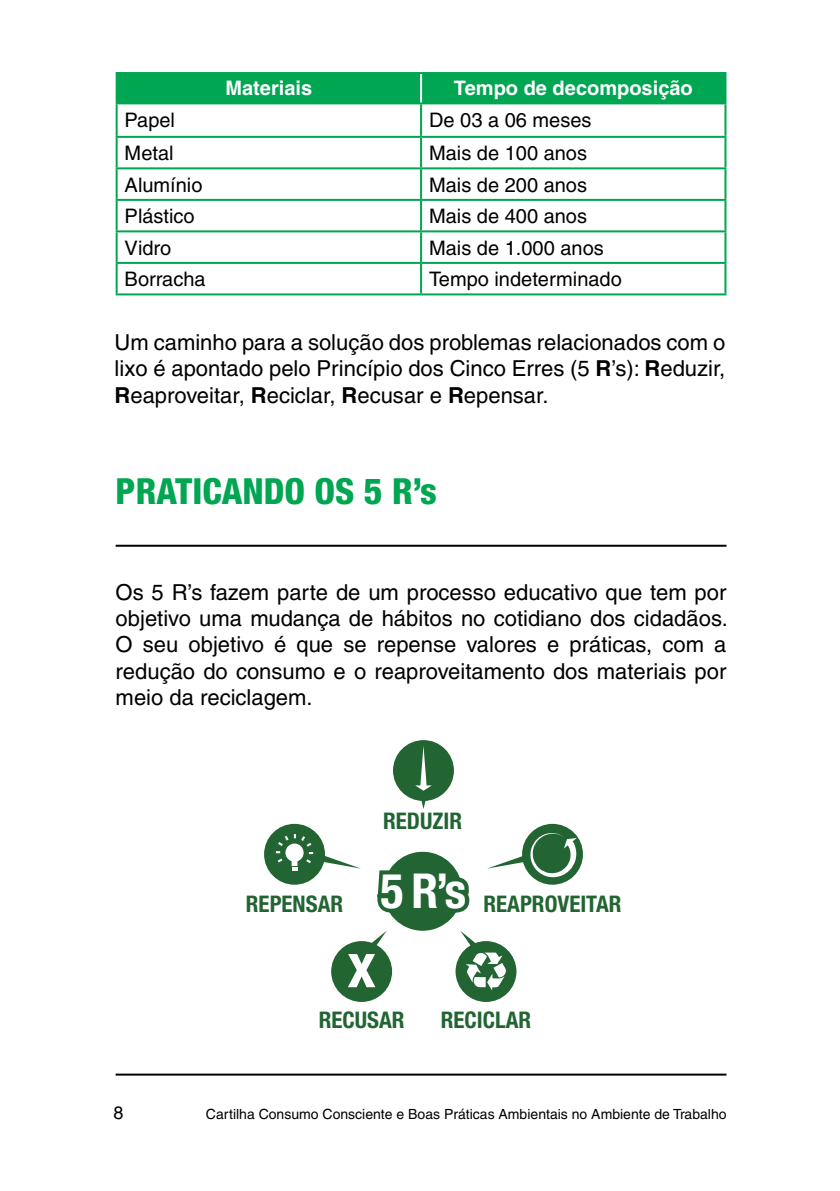
<style>
.page{position:relative;width:840px;height:1191px;background:#fff}
.page>*{position:absolute;margin:0;border:0;box-sizing:border-box;transform-origin:0 0}
.t1{font:700 condensed 61.6px "Helvetica Neue LT Std";color:#fff}
.titulo_1{font:800 condensed 36px "Helvetica Neue LT Std";color:#00a651}
.t2{font:700 condensed 23px "Helvetica Neue LT Std";color:#226533}
.texto_padrao{font:22px/26.4px "Helvetica";color:#000;text-align:justify}
.t3{font:20px "Helvetica";color:#000}
.t4{font:700 20px "Helvetica";color:#fff}
.t5{font:18px "Helvetica";color:#000}
.t6{font:14px "Helvetica";color:#000}
.s1{font-weight:700}
</style>
<div class="page">
<hr style="left:116px;top:1073px;width:610px;height:2px;background:#000">
<div style="left:118px;top:74px;width:606px;height:28px;background:#00a651"></div>
<hr style="left:116px;top:104px;width:2px;height:32px;background:#00a651">
<hr style="left:420px;top:104px;width:2px;height:32px;background:#00a651">
<hr style="left:724px;top:104px;width:2px;height:32px;background:#00a651">
<hr style="left:116px;top:136px;width:305px;height:2px;background:#00a651">
<hr style="left:116px;top:138px;width:2px;height:29px;background:#00a651">
<hr style="left:421px;top:136px;width:305px;height:2px;background:#00a651">
<hr style="left:420px;top:138px;width:2px;height:29px;background:#00a651">
<hr style="left:724px;top:138px;width:2px;height:29px;background:#00a651">
<hr style="left:116px;top:167px;width:305px;height:2px;background:#00a651">
<hr style="left:116px;top:169px;width:2px;height:30px;background:#00a651">
<hr style="left:421px;top:167px;width:305px;height:2px;background:#00a651">
<hr style="left:420px;top:169px;width:2px;height:30px;background:#00a651">
<hr style="left:724px;top:169px;width:2px;height:30px;background:#00a651">
<hr style="left:116px;top:199px;width:305px;height:2px;background:#00a651">
<hr style="left:116px;top:201px;width:2px;height:29px;background:#00a651">
<hr style="left:421px;top:199px;width:305px;height:2px;background:#00a651">
<hr style="left:420px;top:201px;width:2px;height:29px;background:#00a651">
<hr style="left:724px;top:201px;width:2px;height:29px;background:#00a651">
<hr style="left:116px;top:230px;width:305px;height:2px;background:#00a651">
<hr style="left:116px;top:232px;width:2px;height:30px;background:#00a651">
<hr style="left:421px;top:230px;width:305px;height:2px;background:#00a651">
<hr style="left:420px;top:232px;width:2px;height:30px;background:#00a651">
<hr style="left:724px;top:232px;width:2px;height:30px;background:#00a651">
<hr style="left:116px;top:262px;width:305px;height:2px;background:#00a651">
<hr style="left:116px;top:264px;width:2px;height:29px;background:#00a651">
<hr style="left:421px;top:262px;width:305px;height:2px;background:#00a651">
<hr style="left:420px;top:264px;width:2px;height:29px;background:#00a651">
<hr style="left:724px;top:264px;width:2px;height:29px;background:#00a651">
<hr style="left:116px;top:293px;width:305px;height:2px;background:#00a651">
<hr style="left:421px;top:293px;width:305px;height:2px;background:#00a651">
<hr style="left:116px;top:72px;width:305px;height:2px;background:#00a651">
<hr style="left:116px;top:74px;width:2px;height:28px;background:#00a651">
<hr style="left:421px;top:72px;width:305px;height:2px;background:#00a651">
<hr style="left:724px;top:74px;width:2px;height:28px;background:#00a651">
<hr style="left:116px;top:102px;width:305px;height:2px;background:#00a651">
<hr style="left:421px;top:102px;width:305px;height:2px;background:#00a651">
<hr style="left:420px;top:74px;width:2px;height:28px;background:#fff">
<hr style="left:116px;top:545px;width:610px;height:2px;background:#000">
<div style="left:521px;top:824px;width:61px;height:60px;background:#226533;border-radius:50%"></div>
<div style="left:264px;top:824px;width:61px;height:60px;background:#226533;border-radius:50%"></div>
<div style="left:331px;top:941px;width:61px;height:61px;background:#226533;border-radius:50%"></div>
<svg style="left:275px;top:834px;width:38px;height:37px"></svg>
<svg style="left:322px;top:856px;width:37px;height:12px"></svg>
<svg style="left:368px;top:740px;width:208px;height:262px"></svg>
<p class="t4" style="left:225px;top:76px;width:88px">Materiais</p>
<p class="t4" style="left:453px;top:76px;width:240px">Tempo de decomposição</p>
<p class="t3" style="left:125px;top:108px;width:52px">Papel</p>
<p class="t3" style="left:429px;top:108px;width:164px">De 03 a 06 meses</p>
<p class="t3" style="left:125px;top:142px;width:50px">Metal</p>
<p class="t3" style="left:429px;top:142px;width:159px">Mais de 100 anos</p>
<p class="t3" style="left:125px;top:173px;width:79px">Alumínio</p>
<p class="t3" style="left:429px;top:173px;width:159px">Mais de 200 anos</p>
<p class="t3" style="left:125px;top:205px;width:72px">Plástico</p>
<p class="t3" style="left:429px;top:205px;width:159px">Mais de 400 anos</p>
<p class="t3" style="left:125px;top:236px;width:48px">Vidro</p>
<p class="t3" style="left:429px;top:236px;width:176px">Mais de 1.000 anos</p>
<p class="t3" style="left:125px;top:268px;width:82px">Borracha</p>
<p class="t3" style="left:429px;top:268px;width:194px">Tempo indeterminado</p>
<p class="texto_padrao" style="left:114px;top:329px;width:612px">Um caminho para a solução dos problemas relacionados com o lixo é apontado pelo Princípio dos Cinco Erres (5 <span class="s1">R</span>’s): <span class="s1">R</span>eduzir, <span class="s1">R</span>eaproveitar, <span class="s1">R</span>eciclar, <span class="s1">R</span>ecusar e <span class="s1">R</span>epensar.</p>
<p class="titulo_1" style="left:116px;top:468px;width:322px">PRATICANDO OS 5 R’s</p>
<p class="texto_padrao" style="left:116px;top:578px;width:613px">Os 5 R’s fazem parte de um processo educativo que tem por objetivo uma mudança de hábitos no cotidiano dos cidadãos.<br>O seu objetivo é que se repense valores e práticas, com a redução do consumo e o reaproveitamento dos materiais por meio da reciclagem.</p>
<p class="t2" style="left:383px;top:807px;width:80px">REDUZIR</p>
<p class="t2" style="left:246px;top:890px;width:222px">REPENSAR <sup>5</sup> <sup>R’s</sup></p>
<p class="t1" style="left:347px;top:928px;width:30px">x</p>
<p class="t2" style="left:483px;top:890px;width:139px">REAPROVEITAR</p>
<p class="t2" style="left:318px;top:1006px;width:87px">RECUSAR</p>
<p class="t2" style="left:440px;top:1006px;width:92px">RECICLAR</p>
<p class="t5" style="left:113px;top:1102px;width:12px">8</p>
<p class="t6" style="left:206px;top:1105px;width:522px">Cartilha Consumo Consciente e Boas Práticas Ambientais no Ambiente de Trabalho</p>
</div>
